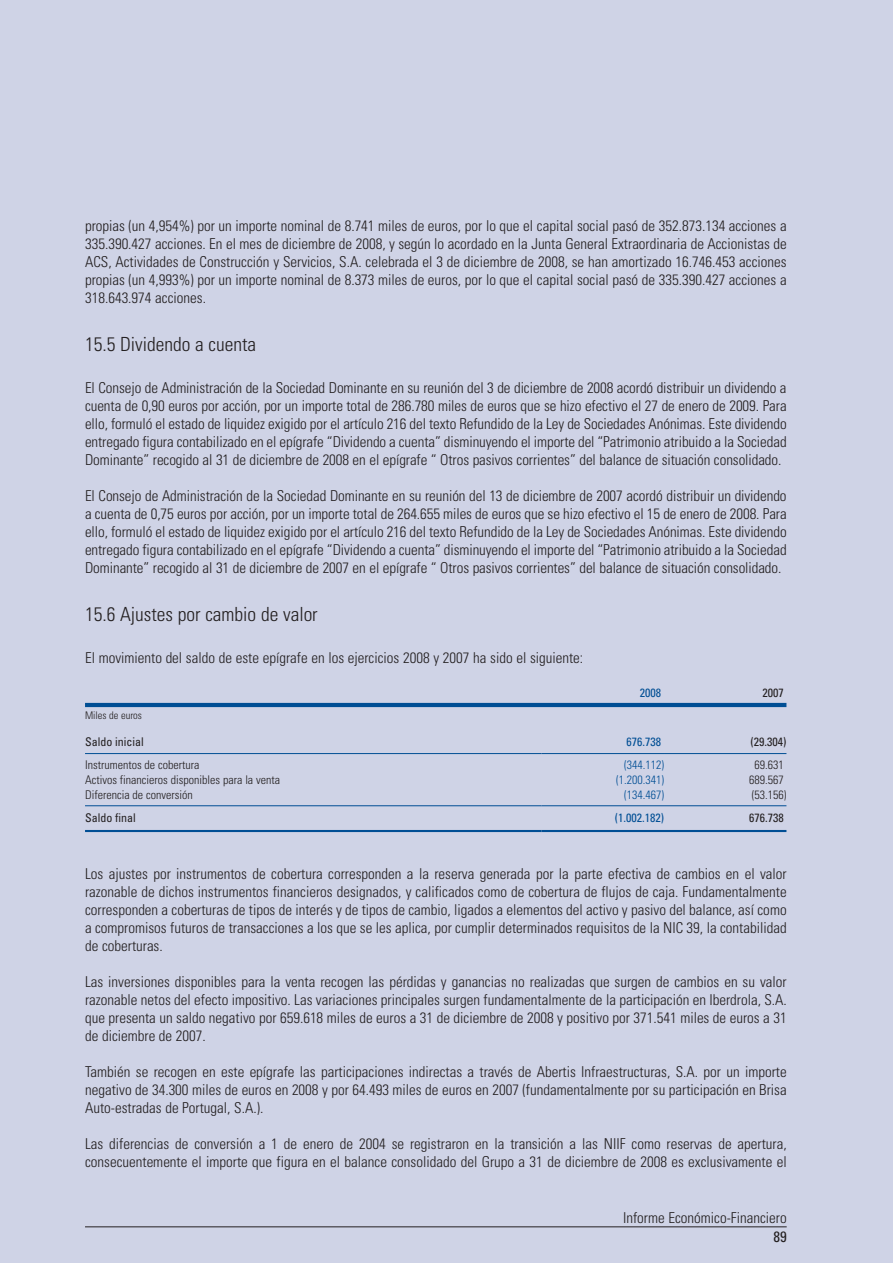
<style>
.page{position:relative;width:893px;height:1263px;background:#cfd3e6}
.page>*{position:absolute;margin:0;border:0;box-sizing:border-box;transform-origin:0 0}
.t1{font:300 condensed 19.5px "Univers";color:#231f20}
.t2{font:300 condensed 15px/18px "Univers";color:#231f20;text-align:justify}
.t3{font:condensed 15px "Univers";color:#231f20}
.t4{font:300 condensed 12px "Univers";color:#231f20}
.t5{font:condensed 12px "Univers";color:#231f20}
.t6{font:300 condensed 12px "Univers";color:#004e94}
.t7{font:condensed 12px "Univers";color:#004e94}
.t8{font:300 condensed 10.5px "Univers";color:#231f20}
</style>
<div class="page">
<hr style="left:85px;top:1226px;width:702px;height:1px;background:#231f20">
<hr style="left:85px;top:703px;width:579px;height:4px;background:#004e94">
<hr style="left:664px;top:703px;width:122px;height:4px;background:#004e94">
<hr style="left:85px;top:753px;width:456px;height:1px;background:#004e94">
<hr style="left:541px;top:753px;width:123px;height:1px;background:#004e94">
<hr style="left:664px;top:753px;width:122px;height:1px;background:#004e94">
<hr style="left:85px;top:805px;width:456px;height:1px;background:#004e94">
<hr style="left:85px;top:830px;width:456px;height:2px;background:#004e94">
<hr style="left:541px;top:805px;width:123px;height:1px;background:#004e94">
<hr style="left:541px;top:830px;width:123px;height:2px;background:#004e94">
<hr style="left:664px;top:805px;width:122px;height:1px;background:#004e94">
<hr style="left:664px;top:830px;width:122px;height:2px;background:#004e94">
<p class="t2" style="left:85px;top:218px;width:703px">propias (un 4,954%) por un importe nominal de 8.741 miles de euros, por lo que el capital social pasó de 352.873.134 acciones a 335.390.427 acciones. En el mes de diciembre de 2008, y según lo acordado en la Junta General Extraordinaria de Accionistas de ACS, Actividades de Construcción y Servicios, S.A. celebrada el 3 de diciembre de 2008, se han amortizado 16.746.453 acciones propias (un 4,993%) por un importe nominal de 8.373 miles de euros, por lo que el capital social pasó de 335.390.427 acciones a 318.643.974 acciones.</p>
<h1 class="t1" style="left:85px;top:337px;width:173px">15.5 Dividendo a cuenta</h1>
<p class="t2" style="left:85px;top:380px;width:703px">El Consejo de Administración de la Sociedad Dominante en su reunión del 3 de diciembre de 2008 acordó distribuir un dividendo a cuenta de 0,90 euros por acción, por un importe total de 286.780 miles de euros que se hizo efectivo el 27 de enero de 2009. Para ello, formuló el estado de liquidez exigido por el artículo 216 del texto Refundido de la Ley de Sociedades Anónimas. Este dividendo entregado figura contabilizado en el epígrafe “Dividendo a cuenta” disminuyendo el importe del “Patrimonio atribuido a la Sociedad Dominante” recogido al 31 de diciembre de 2008 en el epígrafe “ Otros pasivos corrientes” del balance de situación consolidado.</p>
<p class="t2" style="left:85px;top:488px;width:703px">El Consejo de Administración de la Sociedad Dominante en su reunión del 13 de diciembre de 2007 acordó distribuir un dividendo a cuenta de 0,75 euros por acción, por un importe total de 264.655 miles de euros que se hizo efectivo el 15 de enero de 2008. Para ello, formuló el estado de liquidez exigido por el artículo 216 del texto Refundido de la Ley de Sociedades Anónimas. Este dividendo entregado figura contabilizado en el epígrafe “Dividendo a cuenta” disminuyendo el importe del “Patrimonio atribuido a la Sociedad Dominante” recogido al 31 de diciembre de 2007 en el epígrafe “ Otros pasivos corrientes” del balance de situación consolidado.</p>
<h1 class="t1" style="left:85px;top:607px;width:234px">15.6 Ajustes por cambio de valor</h1>
<p class="t2" style="left:85px;top:650px;width:500px">El movimiento del saldo de este epígrafe en los ejercicios 2008 y 2007 ha sido el siguiente:</p>
<p class="t7" style="left:640px;top:688px;width:23px">2008</p>
<p class="t5" style="left:762px;top:688px;width:23px">2007</p>
<p class="t8" style="left:85px;top:711px;width:58px">Miles de euros</p>
<p class="t5" style="left:85px;top:737px;width:60px">Saldo inicial</p>
<p class="t7" style="left:627px;top:737px;width:36px">676.738</p>
<p class="t5" style="left:750px;top:737px;width:37px">(29.304)</p>
<p class="t4" style="left:85px;top:760px;width:116px">Instrumentos de cobertura</p>
<p class="t6" style="left:624px;top:760px;width:41px">(344.112)</p>
<p class="t4" style="left:754px;top:760px;width:31px">69.631</p>
<p class="t4" style="left:85px;top:775px;width:197px">Activos financieros disponibles para la venta</p>
<p class="t6" style="left:616px;top:775px;width:49px">(1.200.341)</p>
<p class="t4" style="left:749px;top:775px;width:36px">689.567</p>
<p class="t4" style="left:85px;top:790px;width:109px">Diferencia de conversión</p>
<p class="t6" style="left:624px;top:790px;width:41px">(134.467)</p>
<p class="t4" style="left:752px;top:790px;width:36px">(53.156)</p>
<p class="t5" style="left:85px;top:814px;width:52px">Saldo final</p>
<p class="t7" style="left:615px;top:814px;width:51px">(1.002.182)</p>
<p class="t5" style="left:749px;top:814px;width:36px">676.738</p>
<p class="t2" style="left:85px;top:866px;width:703px">Los ajustes por instrumentos de cobertura corresponden a la reserva generada por la parte efectiva de cambios en el valor razonable de dichos instrumentos financieros designados, y calificados como de cobertura de flujos de caja. Fundamentalmente corresponden a coberturas de tipos de interés y de tipos de cambio, ligados a elementos del activo y pasivo del balance, así como a compromisos futuros de transacciones a los que se les aplica, por cumplir determinados requisitos de la NIC 39, la contabilidad de coberturas.</p>
<p class="t2" style="left:85px;top:974px;width:703px">Las inversiones disponibles para la venta recogen las pérdidas y ganancias no realizadas que surgen de cambios en su valor razonable netos del efecto impositivo. Las variaciones principales surgen fundamentalmente de la participación en Iberdrola, S.A. que presenta un saldo negativo por 659.618 miles de euros a 31 de diciembre de 2008 y positivo por 371.541 miles de euros a 31 de diciembre de 2007.</p>
<p class="t2" style="left:85px;top:1064px;width:703px">También se recogen en este epígrafe las participaciones indirectas a través de Abertis Infraestructuras, S.A. por un importe negativo de 34.300 miles de euros en 2008 y por 64.493 miles de euros en 2007 (fundamentalmente por su participación en Brisa Auto-estradas de Portugal, S.A.).</p>
<p class="t2" style="left:85px;top:1136px;width:703px">Las diferencias de conversión a 1 de enero de 2004 se registraron en la transición a las NIIF como reservas de apertura, consecuentemente el importe que figura en el balance consolidado del Grupo a 31 de diciembre de 2008 es exclusivamente el</p>
<p class="t2" style="left:623px;top:1210px;width:165px">Informe Económico-Financiero</p>
<p class="t3" style="left:773px;top:1231px;width:15px">89</p>
</div>
